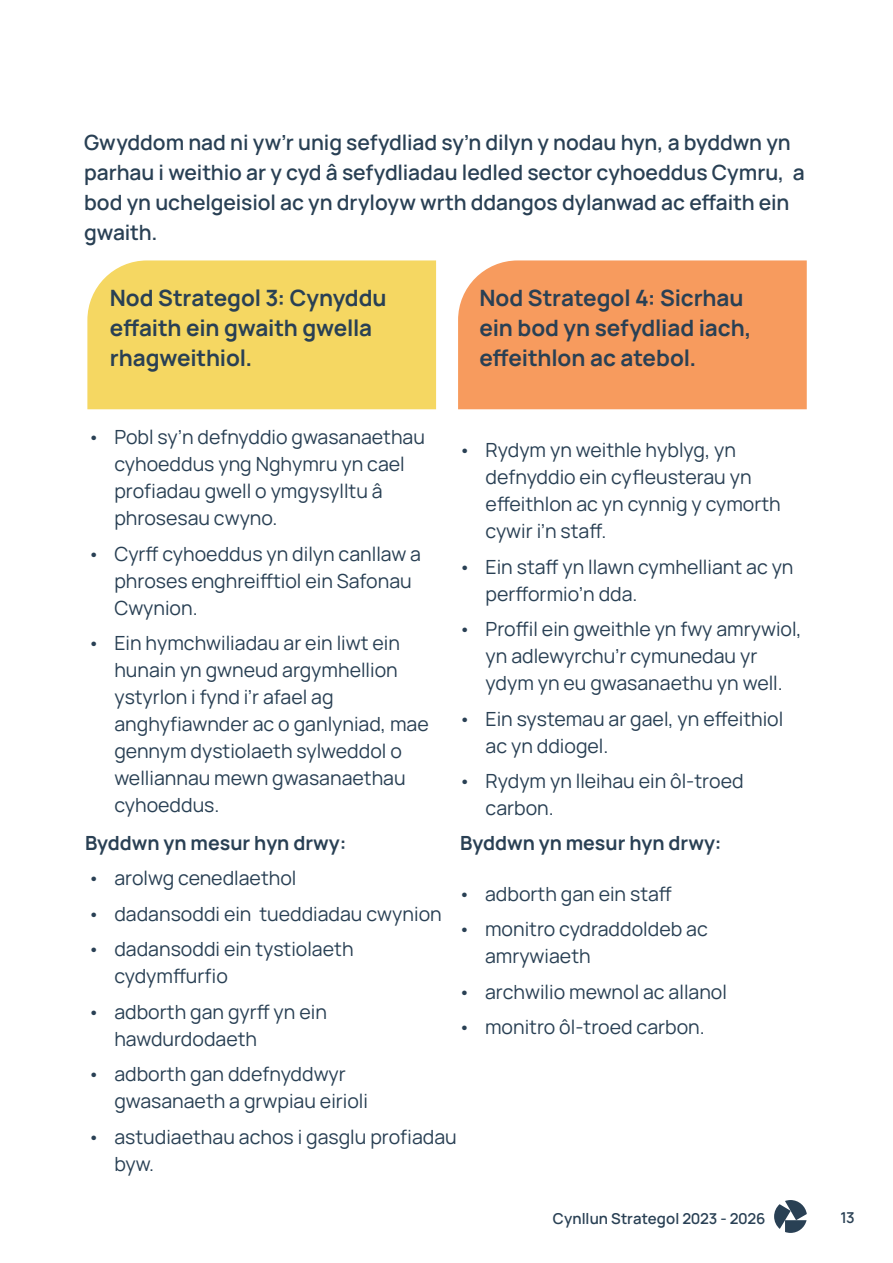
<style>
.page{position:relative;width:893px;height:1263px;background:#fff}
.page>*{position:absolute;margin:0;border:0;box-sizing:border-box;transform-origin:0 0}
.t1{font:700 22.5px/30px "Manrope";letter-spacing:-.005em;color:#294054}
.t2{font:600 21px/30px "Manrope";letter-spacing:-.005em;color:#294054}
.t3{font:19.5px/27px "Manrope";color:#294054}
.t4{font:700 19.5px "Manrope";color:#294054}
.t5{font:600 15px "Manrope";letter-spacing:.005em;color:#294054}
</style>
<div class="page">
<svg style="left:774px;top:1200px;width:33px;height:33px"></svg>
<div style="left:87px;top:260px;width:349px;height:149px;background:#f5d762"></div>
<div style="left:458px;top:260px;width:349px;height:149px;background:#f79b5e"></div>
<p class="t2" style="left:84px;top:127px;width:722px">Gwyddom nad ni yw’r unig sefydliad sy’n dilyn y nodau hyn, a byddwn yn parhau i weithio ar y cyd â sefydliadau ledled sector cyhoeddus Cymru, a bod yn uchelgeisiol ac yn dryloyw wrth ddangos dylanwad ac effaith ein gwaith.</p>
<h2 class="t1" style="left:110px;top:282px;width:278px">Nod Strategol 3: Cynyddu effaith ein gwaith gwella rhagweithiol.</h2>
<p class="t1" style="left:479px;top:282px;width:274px">Nod Strategol 4: Sicrhau ein bod yn sefydliad iach, effeithlon ac atebol.</p>
<p class="t3" style="left:114px;top:423px;width:312px;text-indent:-27px">• Pobl sy’n defnyddio gwasanaethau cyhoeddus yng Nghymru yn cael profiadau gwell o ymgysylltu â phrosesau cwyno.</p>
<p class="t3" style="left:114px;top:539px;width:308px;text-indent:-27px">• Cyrff cyhoeddus yn dilyn canllaw a phroses enghreifftiol ein Safonau<br>Cwynion.</p>
<p class="t3" style="left:114px;top:629px;width:316px;text-indent:-27px">• Ein hymchwiliadau ar ein liwt ein hunain yn gwneud argymhellion ystyrlon i fynd i’r afael ag anghyfiawnder ac o ganlyniad, mae gennym dystiolaeth sylweddol o welliannau mewn gwasanaethau cyhoeddus.</p>
<p class="t3" style="left:486px;top:436px;width:297px;text-indent:-27px">• Rydym yn weithle hyblyg, yn defnyddio ein cyfleusterau yn effeithlon ac yn cynnig y cymorth cywir i’n staff.</p>
<p class="t3" style="left:486px;top:552px;width:309px;text-indent:-27px">• Ein staff yn llawn cymhelliant ac yn perfformio’n dda.</p>
<p class="t3" style="left:486px;top:615px;width:318px;text-indent:-27px">• Proffil ein gweithle yn fwy amrywiol, yn adlewyrchu’r cymunedau yr ydym yn eu gwasanaethu yn well.</p>
<p class="t3" style="left:486px;top:704px;width:299px;text-indent:-27px">• Ein systemau ar gael, yn effeithiol ac yn ddiogel.</p>
<p class="t3" style="left:486px;top:767px;width:260px;text-indent:-27px">• Rydym yn lleihau ein ôl-troed carbon.</p>
<h3 class="t4" style="left:85px;top:830px;width:263px">Byddwn yn mesur hyn drwy:</h3>
<h3 class="t4" style="left:460px;top:830px;width:263px">Byddwn yn mesur hyn drwy:</h3>
<p class="t3" style="left:87px;top:864px;width:211px">• arolwg cenedlaethol</p>
<p class="t3" style="left:87px;top:899px;width:356px">• dadansoddi ein tueddiadau cwynion</p>
<p class="t3" style="left:114px;top:935px;width:241px;text-indent:-27px">• dadansoddi ein tystiolaeth cydymffurfio</p>
<p class="t3" style="left:114px;top:997px;width:214px;text-indent:-27px">• adborth gan gyrff yn ein hawdurdodaeth</p>
<p class="t3" style="left:114px;top:1060px;width:255px;text-indent:-27px">• adborth gan ddefnyddwyr gwasanaeth a grwpiau eirioli</p>
<p class="t3" style="left:114px;top:1122px;width:344px;text-indent:-27px">• astudiaethau achos i gasglu profiadau byw.</p>
<p class="t3" style="left:458px;top:879px;width:215px">• adborth gan ein staff</p>
<p class="t3" style="left:485px;top:915px;width:224px;text-indent:-27px">• monitro cydraddoldeb ac amrywiaeth</p>
<p class="t3" style="left:458px;top:977px;width:270px">• archwilio mewnol ac allanol</p>
<p class="t3" style="left:458px;top:1013px;width:248px">• monitro ôl-troed carbon.</p>
<p class="t5" style="left:553px;top:1208px;width:214px">Cynllun Strategol 2023 - 2026</p>
<p class="t5" style="left:840px;top:1206px;width:16px">13</p>
</div>
